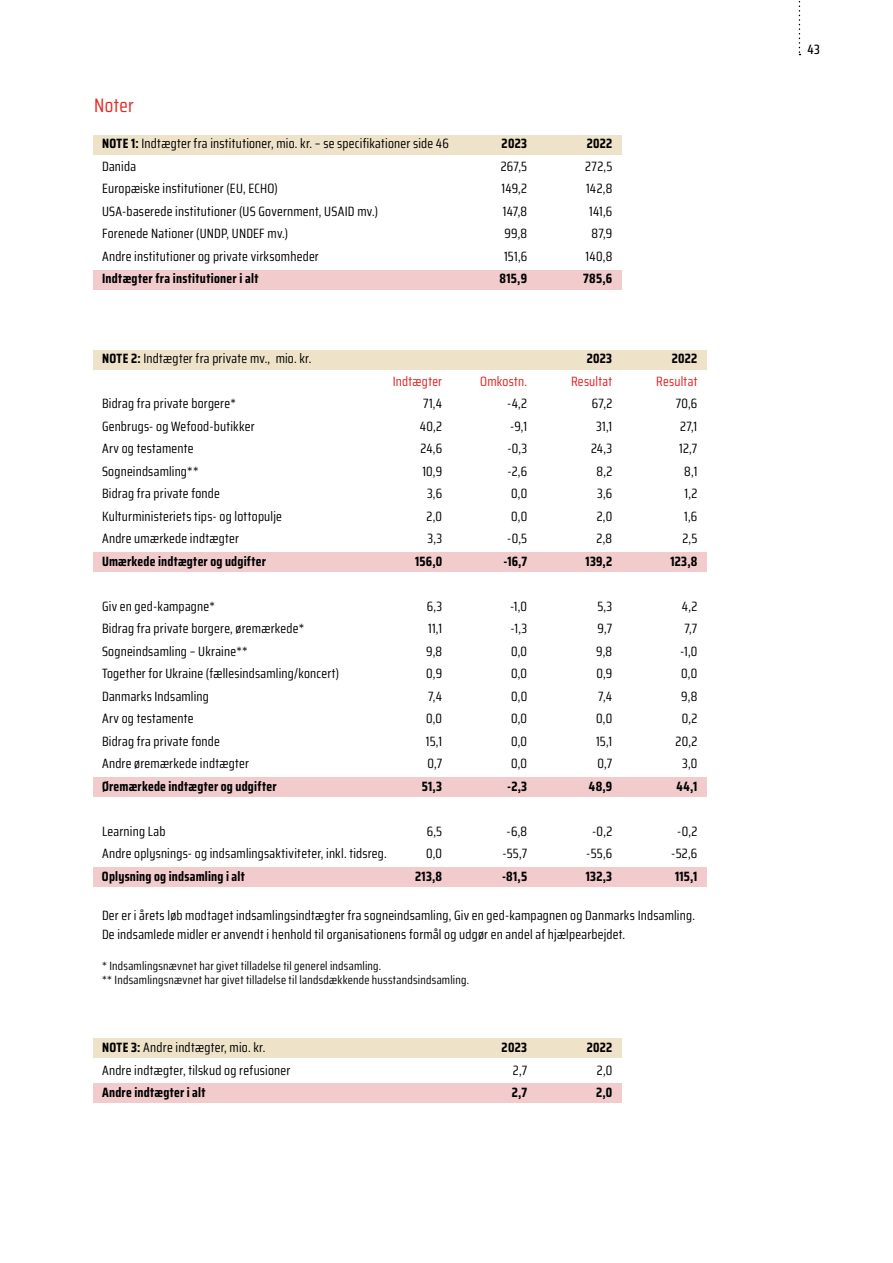
<style>
.page{position:relative;width:893px;height:1263px;background:#fff}
.page>*{position:absolute;margin:0;border:0;box-sizing:border-box;transform-origin:0 0}
.t1{font:19.5px "Saira Condensed";letter-spacing:.015em;color:#e62a24}
.t2{font:13.5px/19.5px "Saira Condensed";letter-spacing:.015em;color:#000}
.t3{font:700 13.5px "Saira Condensed";letter-spacing:.02em;color:#000}
.t4{font:13.5px "Saira Condensed";letter-spacing:.02em;color:#e41f1f}
.t5{font:500 13.5px "Saira Condensed";color:#000}
.t6{font:12px/14.4px "Saira Condensed";letter-spacing:.02em;color:#000}
.s1{font-weight:700}
</style>
<div class="page">
<svg style="left:799px;top:1px;width:1px;height:54px"></svg>
<div style="left:94px;top:135px;width:528px;height:19px;background:#eee2c8"></div>
<div style="left:94px;top:270px;width:528px;height:19px;background:#f2cbcd"></div>
<div style="left:94px;top:1039px;width:528px;height:19px;background:#eee2c8"></div>
<div style="left:94px;top:1084px;width:528px;height:19px;background:#f2cbcd"></div>
<div style="left:94px;top:350px;width:613px;height:19px;background:#eee2c8"></div>
<div style="left:94px;top:552px;width:613px;height:20px;background:#f2cbcd"></div>
<div style="left:94px;top:777px;width:613px;height:20px;background:#f2cbcd"></div>
<div style="left:94px;top:867px;width:613px;height:20px;background:#f2cbcd"></div>
<h1 class="t1" style="left:94px;top:90px;width:41px">Noter</h1>
<p class="t2" style="left:102px;top:134px;width:348px"><span class="s1">NOTE 1:</span> Indtægter fra institutioner, mio. kr. – se specifikationer side 46</p>
<p class="t3" style="left:502px;top:133px;width:27px">2023</p>
<p class="t3" style="left:587px;top:133px;width:27px">2022</p>
<p class="t2" style="left:102px;top:156px;width:36px">Danida</p>
<p class="t2" style="left:501px;top:156px;width:28px">267,5</p>
<p class="t2" style="left:585px;top:156px;width:29px">272,5</p>
<p class="t2" style="left:102px;top:179px;width:177px">Europæiske institutioner (EU, ECHO)</p>
<p class="t2" style="left:501px;top:179px;width:27px">149,2</p>
<p class="t2" style="left:586px;top:179px;width:28px">142,8</p>
<p class="t2" style="left:102px;top:201px;width:277px">USA-baserede institutioner (US Government, USAID mv.)</p>
<p class="t2" style="left:503px;top:201px;width:26px">147,8</p>
<p class="t2" style="left:589px;top:201px;width:25px">141,6</p>
<p class="t2" style="left:102px;top:224px;width:188px">Forenede Nationer (UNDP, UNDEF mv.)</p>
<p class="t2" style="left:504px;top:224px;width:24px">99,8</p>
<p class="t2" style="left:591px;top:224px;width:22px">87,9</p>
<p class="t2" style="left:102px;top:246px;width:218px">Andre institutioner og private virksomheder</p>
<p class="t2" style="left:504px;top:246px;width:25px">151,6</p>
<p class="t2" style="left:585px;top:246px;width:28px">140,8</p>
<p class="t3" style="left:102px;top:268px;width:158px">Indtægter fra institutioner i alt</p>
<p class="t3" style="left:500px;top:268px;width:29px">815,9</p>
<p class="t3" style="left:583px;top:268px;width:31px">785,6</p>
<p class="t2" style="left:102px;top:349px;width:211px"><span class="s1">NOTE 2:</span> Indtægter fra private mv., mio. kr.</p>
<p class="t3" style="left:587px;top:348px;width:27px">2023</p>
<p class="t3" style="left:672px;top:348px;width:27px">2022</p>
<p class="t4" style="left:393px;top:371px;width:51px">Indtægter</p>
<p class="t4" style="left:480px;top:371px;width:48px">Omkostn.</p>
<p class="t4" style="left:571px;top:371px;width:43px">Resultat</p>
<p class="t4" style="left:656px;top:371px;width:43px">Resultat</p>
<p class="t2" style="left:102px;top:394px;width:135px">Bidrag fra private borgere*</p>
<p class="t2" style="left:423px;top:394px;width:21px">71,4</p>
<p class="t2" style="left:507px;top:394px;width:21px">-4,2</p>
<p class="t2" style="left:592px;top:394px;width:22px">67,2</p>
<p class="t2" style="left:676px;top:394px;width:23px">70,6</p>
<p class="t2" style="left:102px;top:416px;width:154px">Genbrugs- og Wefood-butikker</p>
<p class="t2" style="left:420px;top:416px;width:24px">40,2</p>
<p class="t2" style="left:510px;top:416px;width:19px">-9,1</p>
<p class="t2" style="left:596px;top:416px;width:18px">31,1</p>
<p class="t2" style="left:680px;top:416px;width:19px">27,1</p>
<p class="t2" style="left:102px;top:439px;width:93px">Arv og testamente</p>
<p class="t2" style="left:421px;top:439px;width:23px">24,6</p>
<p class="t2" style="left:507px;top:439px;width:21px">-0,3</p>
<p class="t2" style="left:591px;top:439px;width:23px">24,3</p>
<p class="t2" style="left:679px;top:439px;width:20px">12,7</p>
<p class="t2" style="left:102px;top:461px;width:98px">Sogneindsamling**</p>
<p class="t2" style="left:422px;top:461px;width:21px">10,9</p>
<p class="t2" style="left:507px;top:461px;width:21px">-2,6</p>
<p class="t2" style="left:596px;top:461px;width:17px">8,2</p>
<p class="t2" style="left:684px;top:461px;width:15px">8,1</p>
<p class="t2" style="left:102px;top:484px;width:119px">Bidrag fra private fonde</p>
<p class="t2" style="left:427px;top:484px;width:17px">3,6</p>
<p class="t2" style="left:511px;top:484px;width:18px">0,0</p>
<p class="t2" style="left:597px;top:484px;width:17px">3,6</p>
<p class="t2" style="left:685px;top:484px;width:14px">1,2</p>
<p class="t2" style="left:102px;top:506px;width:181px">Kulturministeriets tips- og lottopulje</p>
<p class="t2" style="left:427px;top:506px;width:17px">2,0</p>
<p class="t2" style="left:511px;top:506px;width:18px">0,0</p>
<p class="t2" style="left:597px;top:506px;width:17px">2,0</p>
<p class="t2" style="left:684px;top:506px;width:15px">1,6</p>
<p class="t2" style="left:102px;top:529px;width:138px">Andre umærkede indtægter</p>
<p class="t2" style="left:427px;top:529px;width:16px">3,3</p>
<p class="t2" style="left:507px;top:529px;width:21px">-0,5</p>
<p class="t2" style="left:597px;top:529px;width:17px">2,8</p>
<p class="t2" style="left:682px;top:529px;width:16px">2,5</p>
<p class="t3" style="left:102px;top:551px;width:166px">Umærkede indtægter og udgifter</p>
<p class="t3" style="left:415px;top:551px;width:29px">156,0</p>
<p class="t3" style="left:504px;top:551px;width:25px">-16,7</p>
<p class="t3" style="left:586px;top:551px;width:28px">139,2</p>
<p class="t3" style="left:670px;top:551px;width:28px">123,8</p>
<p class="t2" style="left:102px;top:596px;width:114px">Giv en ged-kampagne*</p>
<p class="t2" style="left:427px;top:596px;width:17px">6,3</p>
<p class="t2" style="left:510px;top:596px;width:19px">-1,0</p>
<p class="t2" style="left:597px;top:596px;width:16px">5,3</p>
<p class="t2" style="left:682px;top:596px;width:17px">4,2</p>
<p class="t2" style="left:102px;top:619px;width:204px">Bidrag fra private borgere, øremærkede*</p>
<p class="t2" style="left:428px;top:619px;width:16px">11,1</p>
<p class="t2" style="left:511px;top:619px;width:18px">-1,3</p>
<p class="t2" style="left:598px;top:619px;width:16px">9,7</p>
<p class="t2" style="left:684px;top:619px;width:14px">7,7</p>
<p class="t2" style="left:102px;top:641px;width:147px">Sogneindsamling – Ukraine**</p>
<p class="t2" style="left:426px;top:641px;width:18px">9,8</p>
<p class="t2" style="left:511px;top:641px;width:18px">0,0</p>
<p class="t2" style="left:596px;top:641px;width:18px">9,8</p>
<p class="t2" style="left:680px;top:641px;width:19px">-1,0</p>
<p class="t2" style="left:102px;top:664px;width:239px">Together for Ukraine (fællesindsamling/koncert)</p>
<p class="t2" style="left:426px;top:664px;width:17px">0,9</p>
<p class="t2" style="left:511px;top:664px;width:18px">0,0</p>
<p class="t2" style="left:596px;top:664px;width:17px">0,9</p>
<p class="t2" style="left:681px;top:664px;width:18px">0,0</p>
<p class="t2" style="left:102px;top:686px;width:108px">Danmarks Indsamling</p>
<p class="t2" style="left:428px;top:686px;width:15px">7,4</p>
<p class="t2" style="left:511px;top:686px;width:18px">0,0</p>
<p class="t2" style="left:598px;top:686px;width:15px">7,4</p>
<p class="t2" style="left:681px;top:686px;width:18px">9,8</p>
<p class="t2" style="left:102px;top:709px;width:93px">Arv og testamente</p>
<p class="t2" style="left:426px;top:709px;width:18px">0,0</p>
<p class="t2" style="left:511px;top:709px;width:18px">0,0</p>
<p class="t2" style="left:596px;top:709px;width:18px">0,0</p>
<p class="t2" style="left:682px;top:709px;width:17px">0,2</p>
<p class="t2" style="left:102px;top:731px;width:119px">Bidrag fra private fonde</p>
<p class="t2" style="left:426px;top:731px;width:18px">15,1</p>
<p class="t2" style="left:511px;top:731px;width:18px">0,0</p>
<p class="t2" style="left:596px;top:731px;width:18px">15,1</p>
<p class="t2" style="left:676px;top:731px;width:23px">20,2</p>
<p class="t2" style="left:102px;top:754px;width:148px">Andre øremærkede indtægter</p>
<p class="t2" style="left:427px;top:754px;width:16px">0,7</p>
<p class="t2" style="left:511px;top:754px;width:18px">0,0</p>
<p class="t2" style="left:597px;top:754px;width:16px">0,7</p>
<p class="t2" style="left:682px;top:754px;width:17px">3,0</p>
<p class="t3" style="left:102px;top:776px;width:176px">Øremærkede indtægter og udgifter</p>
<p class="t3" style="left:422px;top:776px;width:22px">51,3</p>
<p class="t3" style="left:507px;top:776px;width:22px">-2,3</p>
<p class="t3" style="left:589px;top:776px;width:25px">48,9</p>
<p class="t3" style="left:677px;top:776px;width:22px">44,1</p>
<p class="t2" style="left:102px;top:821px;width:65px">Learning Lab</p>
<p class="t2" style="left:427px;top:821px;width:17px">6,5</p>
<p class="t2" style="left:507px;top:821px;width:22px">-6,8</p>
<p class="t2" style="left:592px;top:821px;width:22px">-0,2</p>
<p class="t2" style="left:677px;top:821px;width:22px">-0,2</p>
<p class="t2" style="left:102px;top:844px;width:286px">Andre oplysnings- og indsamlingsaktiviteter, inkl. tidsreg.</p>
<p class="t2" style="left:426px;top:844px;width:18px">0,0</p>
<p class="t2" style="left:502px;top:844px;width:26px">-55,7</p>
<p class="t2" style="left:586px;top:844px;width:27px">-55,6</p>
<p class="t2" style="left:671px;top:844px;width:28px">-52,6</p>
<p class="t3" style="left:102px;top:866px;width:144px">Oplysning og indsamling i alt</p>
<p class="t3" style="left:415px;top:866px;width:28px">213,8</p>
<p class="t3" style="left:502px;top:866px;width:27px">-81,5</p>
<p class="t3" style="left:586px;top:866px;width:28px">132,3</p>
<p class="t3" style="left:675px;top:866px;width:24px">115,1</p>
<p class="t2" style="left:102px;top:905px;width:594px">Der er i årets løb modtaget indsamlingsindtægter fra sogneindsamling, Giv en ged-kampagnen og Danmarks Indsamling.<br>De indsamlede midler er anvendt i henhold til organisationens formål og udgør en andel af hjælpearbejdet.</p>
<p class="t6" style="left:102px;top:958px;width:369px">* Indsamlingsnævnet har givet tilladelse til generel indsamling.<br>** Indsamlingsnævnet har givet tilladelse til landsdækkende husstandsindsamling.</p>
<p class="t2" style="left:102px;top:1037px;width:165px"><span class="s1">NOTE 3:</span> Andre indtægter, mio. kr.</p>
<p class="t3" style="left:502px;top:1037px;width:27px">2023</p>
<p class="t3" style="left:587px;top:1037px;width:27px">2022</p>
<p class="t2" style="left:102px;top:1060px;width:190px">Andre indtægter, tilskud og refusioner</p>
<p class="t2" style="left:513px;top:1060px;width:16px">2,7</p>
<p class="t2" style="left:597px;top:1060px;width:17px">2,0</p>
<p class="t3" style="left:102px;top:1082px;width:105px">Andre indtægter i alt</p>
<p class="t3" style="left:512px;top:1082px;width:17px">2,7</p>
<p class="t3" style="left:596px;top:1082px;width:18px">2,0</p>
<p class="t5" style="left:808px;top:39px;width:14px">43</p>
</div>
